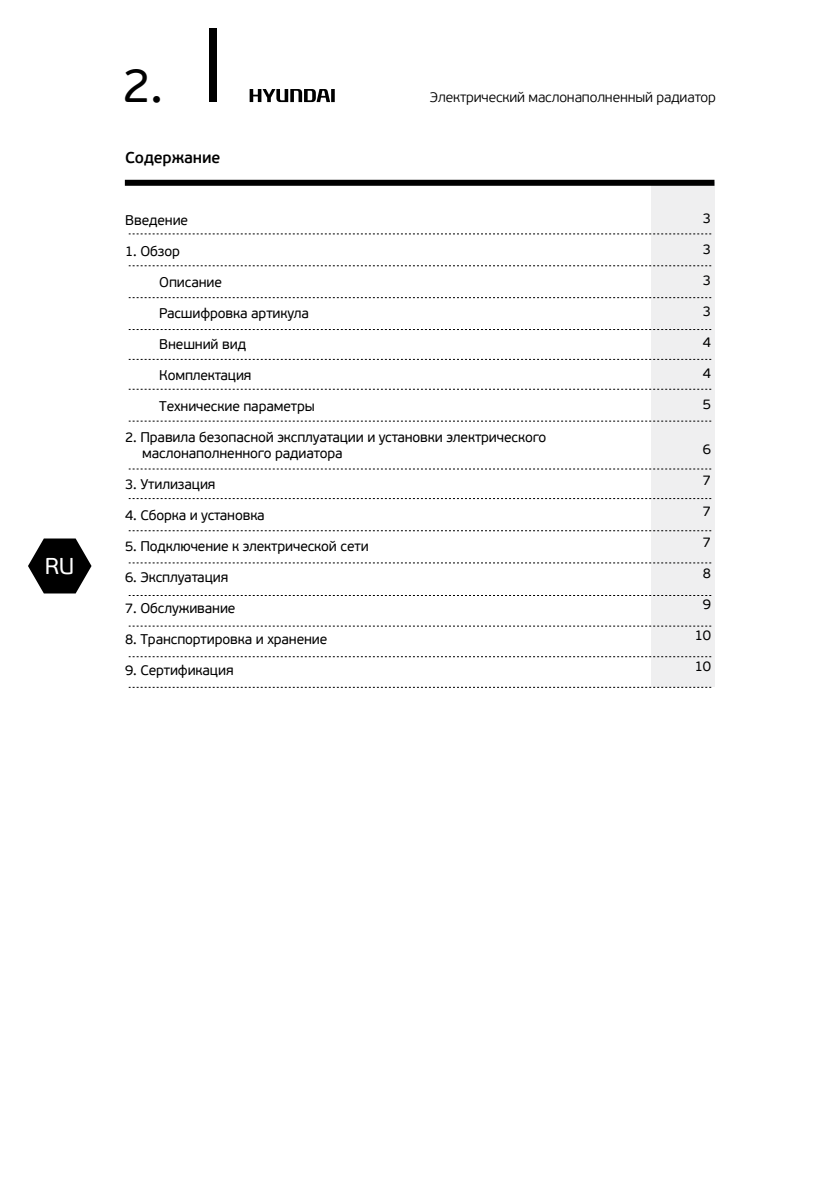
<style>
.page{position:relative;width:840px;height:1191px;background:#fff}
.page>*{position:absolute;margin:0;border:0;box-sizing:border-box;transform-origin:0 0}
.t1{font:48px "PF Beau Sans Pro";color:#000}
.t2{font:22.8px "PF Beau Sans Pro";color:#fff}
.t3{font:600 16px "PF Beau Sans Pro";letter-spacing:-.01em;color:#000}
.t4{font:14px/16.8px "PF Beau Sans Pro";letter-spacing:-.01em;color:#000}
.t5{font:300 14px "PF Beau Sans Pro";letter-spacing:-.01em;color:#000}
</style>
<div class="page">
<div style="left:209px;top:29px;width:8px;height:73px;background:#000"></div>
<svg style="left:28px;top:538px;width:63px;height:55px"></svg>
<svg style="left:249px;top:89px;width:85px;height:13px"></svg>
<div style="left:651px;top:183px;width:63px;height:504px;background:#efeff0"></div>
<div style="left:125px;top:180px;width:589px;height:6px;background:#000"></div>
<svg style="left:129px;top:233px;width:581px;height:1px"></svg>
<svg style="left:129px;top:265px;width:581px;height:1px"></svg>
<svg style="left:129px;top:626px;width:581px;height:1px"></svg>
<svg style="left:129px;top:297px;width:581px;height:1px"></svg>
<svg style="left:129px;top:329px;width:581px;height:1px"></svg>
<svg style="left:129px;top:359px;width:581px;height:1px"></svg>
<svg style="left:129px;top:389px;width:581px;height:1px"></svg>
<svg style="left:129px;top:421px;width:581px;height:1px"></svg>
<svg style="left:129px;top:468px;width:581px;height:1px"></svg>
<svg style="left:129px;top:498px;width:581px;height:1px"></svg>
<svg style="left:129px;top:530px;width:581px;height:1px"></svg>
<svg style="left:129px;top:562px;width:581px;height:1px"></svg>
<svg style="left:129px;top:595px;width:581px;height:1px"></svg>
<svg style="left:129px;top:656px;width:581px;height:1px"></svg>
<svg style="left:129px;top:687px;width:581px;height:1px"></svg>
<h2 class="t2" style="left:45px;top:553px;width:31px">RU</h2>
<h1 class="t1" style="left:122px;top:58px;width:42px">2.</h1>
<p class="t3" style="left:125px;top:148px;width:97px">Содержание</p>
<p class="t5" style="left:430px;top:89px;width:287px">Электрический маслонаполненный радиатор</p>
<p class="t4" style="left:125px;top:212px;width:64px">Введение</p>
<p class="t4" style="left:125px;top:243px;width:56px">1. Обзор</p>
<p class="t4" style="left:159px;top:274px;width:64px">Описание</p>
<p class="t4" style="left:159px;top:305px;width:151px">Расшифровка артикула</p>
<p class="t4" style="left:159px;top:336px;width:88px">Внешний вид</p>
<p class="t4" style="left:159px;top:367px;width:94px">Комплектация</p>
<p class="t4" style="left:159px;top:398px;width:157px">Технические параметры</p>
<p class="t4" style="left:142px;top:429px;width:405px;text-indent:-17px">2. Правила безопасной эксплуатации и установки электрического маслонаполненного радиатора</p>
<p class="t4" style="left:125px;top:476px;width:92px">3. Утилизация</p>
<p class="t4" style="left:125px;top:507px;width:141px">4. Сборка и установка</p>
<p class="t4" style="left:125px;top:538px;width:245px">5. Подключение к электрической сети</p>
<p class="t4" style="left:125px;top:569px;width:105px">6. Эксплуатация</p>
<p class="t4" style="left:125px;top:600px;width:112px">7. Обслуживание</p>
<p class="t4" style="left:125px;top:631px;width:203px">8. Транспортировка и хранение</p>
<p class="t4" style="left:125px;top:662px;width:110px">9. Сертификация</p>
<p class="t4" style="left:702px;top:210px;width:10px">3</p>
<p class="t4" style="left:702px;top:241px;width:10px">3</p>
<p class="t4" style="left:702px;top:272px;width:10px">3</p>
<p class="t4" style="left:702px;top:303px;width:10px">3</p>
<p class="t4" style="left:702px;top:334px;width:10px">4</p>
<p class="t4" style="left:702px;top:365px;width:10px">4</p>
<p class="t4" style="left:702px;top:396px;width:10px">5</p>
<p class="t4" style="left:702px;top:441px;width:10px">6</p>
<p class="t4" style="left:702px;top:472px;width:10px">7</p>
<p class="t4" style="left:702px;top:503px;width:10px">7</p>
<p class="t4" style="left:702px;top:534px;width:10px">7</p>
<p class="t4" style="left:702px;top:565px;width:10px">8</p>
<p class="t4" style="left:702px;top:596px;width:10px">9</p>
<p class="t4" style="left:694px;top:627px;width:18px">10</p>
<p class="t4" style="left:694px;top:658px;width:18px">10</p>
</div>
